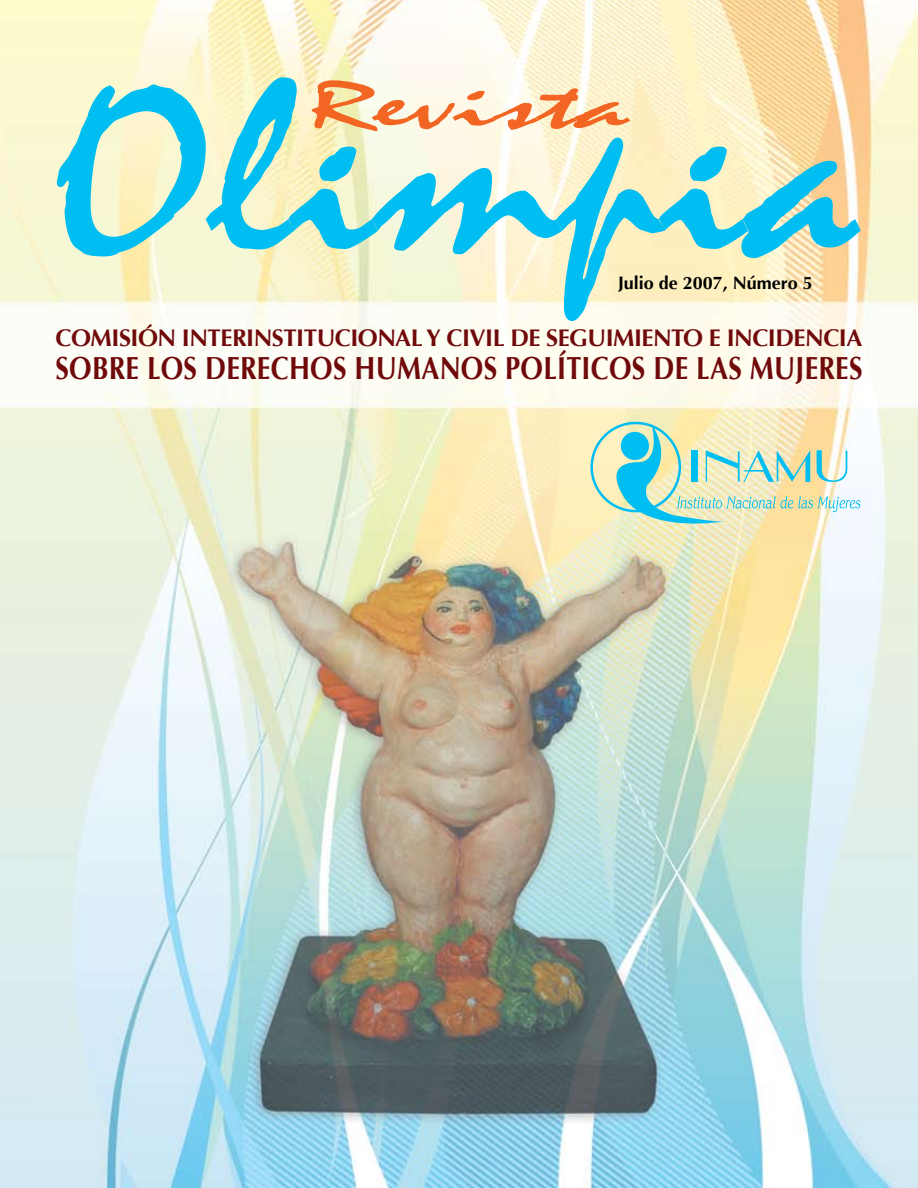
<style>
.page{position:relative;width:918px;height:1188px;background:#fff}
.page>*{position:absolute;margin:0;border:0;box-sizing:border-box;transform-origin:0 0}
.t1{font:700 31.8px "Optima";letter-spacing:.01em;color:#70090a;scale:.85 1}
.t2{font:700 24px "Optima";letter-spacing:-.02em;color:#70090a}
.t3{font:700 18px "Optima";color:#000}
</style>
<div class="page">
<img style="left:0;top:0;width:918px;height:1188px">
<svg style="left:36px;top:58px;width:843px;height:283px;background:#cfe6d3"></svg>
<svg style="left:599px;top:424px;width:262px;height:109px;background:#cce3c9"></svg>
<p class="t3" style="left:618px;top:272px;width:196px">Julio de 2007, Número 5</p>
<p class="t2" style="left:56px;top:324px;width:808px">COMISIÓN INTERINSTITUCIONAL Y CIVIL DE SEGUIMIENTO E INCIDENCIA</p>
<h1 class="t1" style="left:55px;top:349px;width:951px">SOBRE LOS DERECHOS HUMANOS POLÍTICOS DE LAS MUJERES</h1>
</div>
